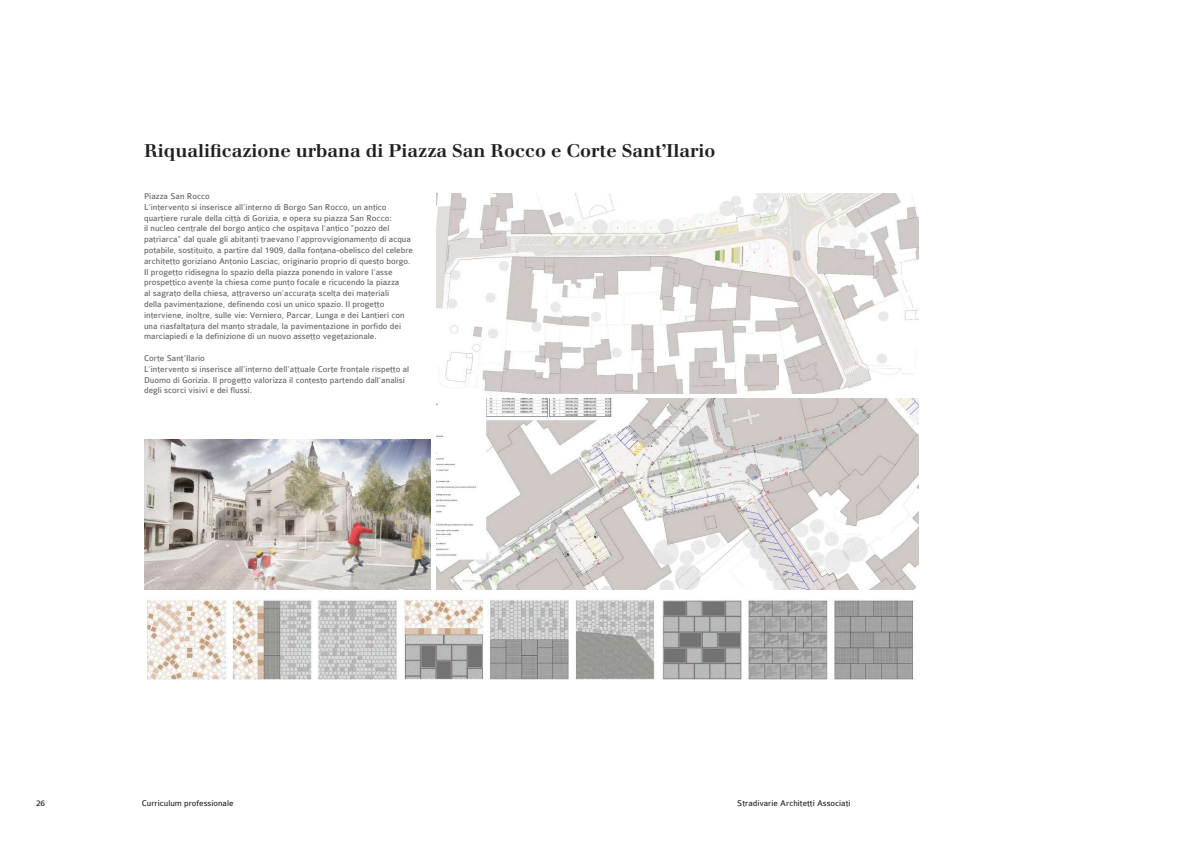
<style>
.page{position:relative;width:1191px;height:842px;background:#fff}
.page>*{position:absolute;margin:0;border:0;box-sizing:border-box;transform-origin:0 0}
.t1{font:700 18px "Justus";color:#231f20}
.t2{font:9px/10.8px "Colaborate";color:#636366}
.t3{font:8.9px "Colaborate";color:#231f20}
</style>
<div class="page">
<img style="left:436px;top:193px;width:482px;height:201px">
<img style="left:436px;top:399px;width:482px;height:190px">
<img style="left:147px;top:595px;width:250px;height:85px">
<img style="left:403px;top:599px;width:252px;height:81px">
<img style="left:662px;top:600px;width:251px;height:80px">
<img style="left:144px;top:439px;width:287px;height:150px">
<h1 class="t1" style="left:144px;top:140px;width:573px">Riqualificazione urbana di Piazza San Rocco e Corte Sant’Ilario</h1>
<p class="t2" style="left:144px;top:191px;width:270px">Piazza San Rocco<br>L’intervento si inserisce all’interno di Borgo San Rocco, un antico quartiere rurale della città di Gorizia, e opera su piazza San Rocco:<br>il nucleo centrale del borgo antico che ospitava l’antico “pozzo del patriarca” dal quale gli abitanti traevano l’approvvigionamento di acqua potabile, sostituito, a partire dal 1909, dalla fontana-obelisco del celebre architetto goriziano Antonio Lasciac, originario proprio di questo borgo.<br>Il progetto ridisegna lo spazio della piazza ponendo in valore l’asse prospettico avente la chiesa come punto focale e ricucendo la piazza<br>al sagrato della chiesa, attraverso un’accurata scelta dei materiali<br>della pavimentazione, definendo così un unico spazio. Il progetto interviene, inoltre, sulle vie: Verniero, Parcar, Lunga e dei Lantieri con una riasfaltatura del manto stradale, la pavimentazione in porfido dei marciapiedi e la definizione di un nuovo assetto vegetazionale.</p>
<p class="t2" style="left:144px;top:353px;width:267px">Corte Sant’Ilario<br>L’intervento si inserisce all’interno dell’attuale Corte frontale rispetto al Duomo di Gorizia. Il progetto valorizza il contesto partendo dall’analisi degli scorci visivi e dei flussi.</p>
<p class="t3" style="left:36px;top:798px;width:11px">26</p>
<p class="t3" style="left:142px;top:798px;width:93px">Curriculum professionale</p>
<p class="t3" style="left:737px;top:798px;width:115px">Stradivarie Architetti Associati</p>
</div>
